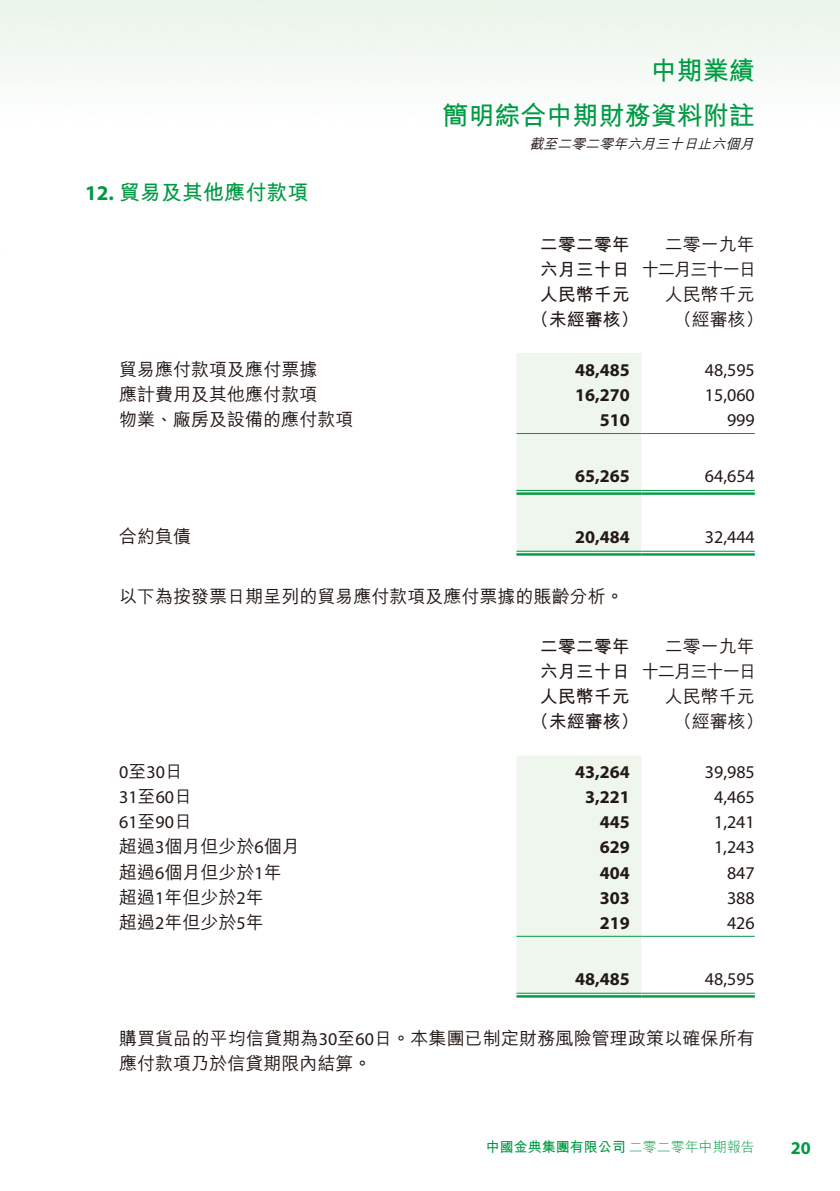
<style>
.page{position:relative;width:840px;height:1191px;background:#fff}
.page>*{position:absolute;margin:0;border:0;box-sizing:border-box;transform-origin:0 0}
.t1{font:700 26px/45.4px "M Hei HK";color:#009a44;text-align:right}
.t2{font:700 21px "M Hei HK";color:#009a44}
.t3{font:500 18px/25px "M Hei HK";color:#231916;text-align:right}
.t4{font:18px "Myriad Pro";color:#231916}
.t5{font:700 18px "Myriad Pro";color:#231916}
.t6{font:700 18px/25px "M Hei HK";color:#231916}
.t7{font:700 18px "Myriad Pro";color:#009a44}
.t8{font:700 14px "M Hei HK";color:#009a44}
.t9{font:italic 500 14px "M Hei HK";color:#231916}
.s1{font-family:"Myriad Pro"}
.s2{font-family:"M Hei HK";font-weight:500}
.s3{font-family:"Myriad Pro";font-weight:400}
.s4{font-weight:300}
</style>
<div class="page">
<img style="left:0;top:0;width:839px;height:998px">
<div style="left:516px;top:353px;width:125px;height:200px;background:#eef6ed"></div>
<hr style="left:516px;top:433px;width:125px;height:1px;background:#009a44">
<hr style="left:641px;top:433px;width:113px;height:1px;background:#009a44">
<hr style="left:516px;top:490px;width:125px;height:1px;background:#009a44">
<hr style="left:516px;top:492px;width:125px;height:3px;background:#009a44">
<hr style="left:641px;top:490px;width:113px;height:1px;background:#009a44">
<hr style="left:641px;top:492px;width:113px;height:3px;background:#009a44">
<hr style="left:516px;top:551px;width:125px;height:1px;background:#009a44">
<hr style="left:516px;top:553px;width:125px;height:2px;background:#009a44">
<hr style="left:641px;top:551px;width:113px;height:1px;background:#009a44">
<hr style="left:641px;top:553px;width:113px;height:2px;background:#009a44">
<div style="left:516px;top:755px;width:125px;height:240px;background:#eef6ed"></div>
<hr style="left:516px;top:935px;width:125px;height:1px;background:#009a44">
<hr style="left:641px;top:935px;width:113px;height:1px;background:#009a44">
<hr style="left:516px;top:992px;width:125px;height:1px;background:#009a44">
<hr style="left:516px;top:995px;width:125px;height:2px;background:#009a44">
<hr style="left:641px;top:992px;width:113px;height:1px;background:#009a44">
<hr style="left:641px;top:995px;width:113px;height:2px;background:#009a44">
<h1 class="t1" style="left:442px;top:45px;width:313px">中期業績<br>簡明綜合中期財務資料附註</h1>
<p class="t9" style="left:529px;top:133px;width:230px">截至二零二零年六月三十日止六個月</p>
<p class="t2" style="left:85px;top:177px;width:225px"><span class="s1">12.</span> 貿易及其他應付款項</p>
<p class="t6" style="left:539px;top:230px;width:91px">二零二零年六月三十日</p>
<p class="t3" style="left:641px;top:230px;width:117px">二零一九年<br>十二月三十一日人民幣千元</p>
<p class="t6" style="left:539px;top:280px;width:91px">人民幣千元</p>
<p class="t6" style="left:530px;top:305px;width:109px">（未經審核）</p>
<p class="t3" style="left:673px;top:305px;width:91px">（經審核(</p>
<p class="t3" style="left:119px;top:355px;width:199px">貿易應付款項及應付票據</p>
<p class="t5" style="left:575px;top:358px;width:56px">48,485</p>
<p class="t4" style="left:704px;top:358px;width:51px">48,595</p>
<p class="t3" style="left:119px;top:380px;width:199px">應計費用及其他應付款項</p>
<p class="t5" style="left:575px;top:383px;width:56px">16,270</p>
<p class="t4" style="left:704px;top:383px;width:51px">15,060</p>
<p class="t3" style="left:119px;top:405px;width:235px">物業、廠房及設備的應付款項</p>
<p class="t5" style="left:599px;top:408px;width:31px">510</p>
<p class="t4" style="left:726px;top:408px;width:29px">999</p>
<p class="t5" style="left:575px;top:464px;width:56px">65,265</p>
<p class="t4" style="left:704px;top:464px;width:51px">64,654</p>
<p class="t3" style="left:119px;top:522px;width:73px">合約負債</p>
<p class="t5" style="left:575px;top:525px;width:56px">20,484</p>
<p class="t4" style="left:704px;top:525px;width:51px">32,444</p>
<p class="t3" style="left:119px;top:582px;width:505px">以下為按發票日期呈列的貿易應付款項及應付票據的賬齡分析。</p>
<p class="t6" style="left:539px;top:632px;width:91px">二零二零年六月三十日</p>
<p class="t3" style="left:641px;top:632px;width:117px">二零一九年<br>十二月三十一日人民幣千元</p>
<p class="t6" style="left:539px;top:682px;width:91px">人民幣千元</p>
<p class="t6" style="left:530px;top:707px;width:109px">（未經審核）</p>
<p class="t3" style="left:673px;top:707px;width:91px">（經審核(</p>
<p class="t4" style="left:119px;top:761px;width:65px"><span class="s2">至</span>0 30<span class="s2">日</span></p>
<p class="t5" style="left:575px;top:760px;width:56px">43,264</p>
<p class="t4" style="left:704px;top:761px;width:51px">39,985</p>
<p class="t4" style="left:119px;top:786px;width:74px">31<span class="s2">至</span>60<span class="s2">日</span></p>
<p class="t5" style="left:585px;top:785px;width:46px">3,221</p>
<p class="t4" style="left:713px;top:786px;width:42px">4,465</p>
<p class="t4" style="left:119px;top:811px;width:74px">61<span class="s2">至</span>90<span class="s2">日</span></p>
<p class="t5" style="left:599px;top:810px;width:31px">445</p>
<p class="t4" style="left:713px;top:811px;width:42px">1,241</p>
<p class="t3" style="left:119px;top:833px;width:182px">超過<span class="s3">3</span>個月但少於<span class="s3">6</span>個月</p>
<p class="t5" style="left:599px;top:835px;width:31px">629</p>
<p class="t4" style="left:713px;top:836px;width:42px">1,243</p>
<p class="t3" style="left:119px;top:858px;width:164px">超過<span class="s3">6</span>個月但少於年<span class="s3">1</span></p>
<p class="t5" style="left:599px;top:860px;width:31px">404</p>
<p class="t4" style="left:726px;top:861px;width:29px">847</p>
<p class="t3" style="left:119px;top:883px;width:146px">超過<span class="s3">1</span>年但少於年<span class="s3">2</span></p>
<p class="t5" style="left:599px;top:885px;width:31px">303</p>
<p class="t4" style="left:726px;top:886px;width:29px">388</p>
<p class="t3" style="left:119px;top:908px;width:146px">超過<span class="s3">2</span>年但少於年<span class="s3">5</span></p>
<p class="t5" style="left:599px;top:910px;width:31px">219</p>
<p class="t4" style="left:726px;top:911px;width:29px">426</p>
<p class="t5" style="left:575px;top:966px;width:56px">48,485</p>
<p class="t4" style="left:704px;top:967px;width:51px">48,595</p>
<p class="t3" style="left:119px;top:1024px;width:637px;text-align:left">購買貨品的平均信貸期為<span class="s3">30</span>至<span class="s3">60</span>日。本集團已制定財務風險管理政策以確保所有應付款項乃於信貸期限內結算。</p>
<p class="t8" style="left:485px;top:1137px;width:270px">中國金典集團有限公司<span class="s4">二零二零年中期報告</span></p>
<p class="t7" style="left:790px;top:1135px;width:21px">20</p>
</div>
